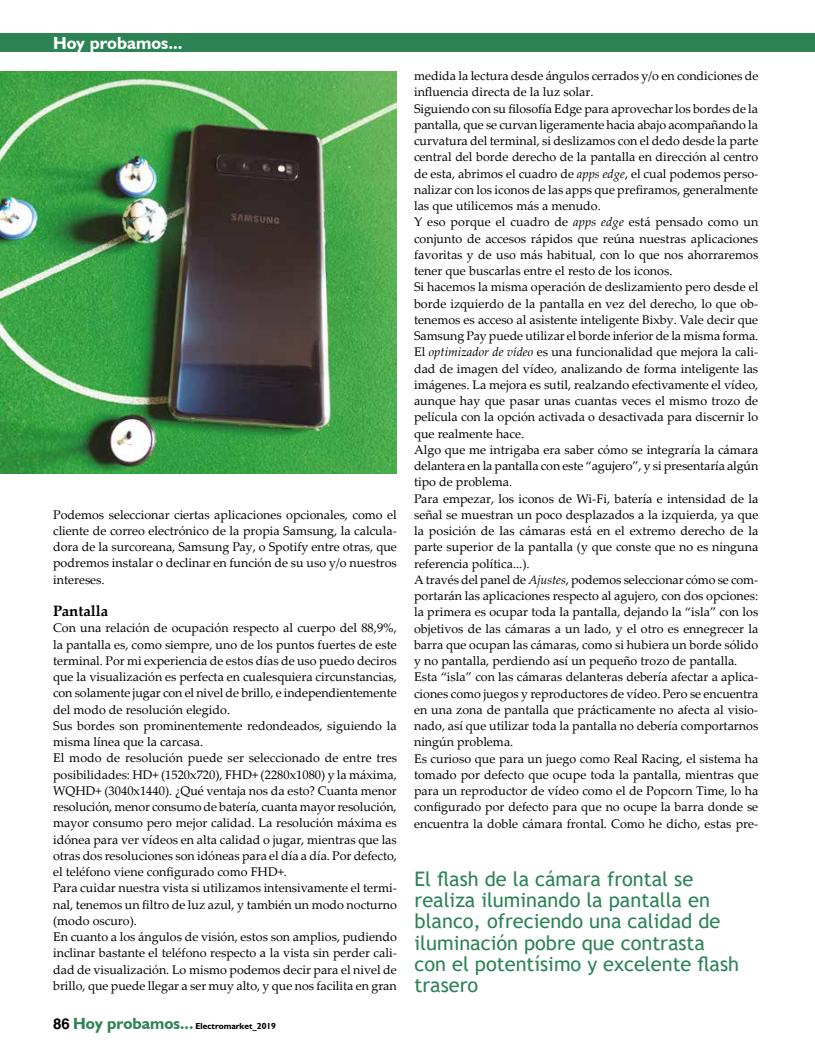
<style>
.page{position:relative;width:815px;height:1063px;background:#fff}
.page>*{position:absolute;margin:0;border:0;box-sizing:border-box;transform-origin:0 0}
.t1{font:20px/21.2px "Trebuchet MS";color:#2c8354}
.t2{font:700 17.5px "Humanist 521 BT";color:#fff}
.t3{font:700 15px "Palatino Linotype";color:#000}
.t4{font:12.5px/16.2px "Palatino Linotype";color:#000}
.t5{font:700 8.75px "Humanist 521 BT";color:#000}
.s1{font-family:"Helvetica";font-size:15px}
.s2{font-size:16.25px;color:#2c8354}
.s3{font-style:italic}
</style>
<div class="page">
<div style="left:0;top:33px;width:815px;height:18px;background:#2c8354"></div>
<img style="left:0;top:71px;width:397px;height:402px">
<h2 class="t2" style="left:53px;top:32px;width:131px">Hoy probamos...</h2>
<p class="t4" style="left:53px;top:506px;width:345px;text-align:justify">Podemos seleccionar ciertas aplicaciones opcionales, como el cliente de correo electrónico de la propia Samsung, la calcula&shy;dora de la surcoreana, Samsung Pay, o Spotify entre otras, que podremos instalar o declinar en función de su uso y/o nuestros intereses.</p>
<p class="t3" style="left:53px;top:600px;width:57px">Pantalla</p>
<p class="t4" style="left:53px;top:619px;width:345px">Con una relación de ocupación respecto al cuerpo del 88,9%, la pantalla es, como siempre, uno de los puntos fuertes de este terminal. Por mi experiencia de estos días de uso puedo deciros que la visualización es perfecta en cualesquiera circunstancias, con solamente jugar con el nivel de brillo, e independientemente del modo de resolución elegido.<br>Sus bordes son prominentemente redondeados, siguiendo la misma línea que la carcasa.<br>El modo de resolución puede ser seleccionado de entre tres posibilidades: HD+ (1520x720), FHD+ (2280x1080) y la máxima, WQHD+ (3040x1440). ¿Qué ventaja nos da esto? Cuanta menor resolución, menor consumo de batería, cuanta mayor resolución, mayor consumo pero mejor calidad. La resolución máxima es idónea para ver vídeos en alta calidad o jugar, mientras que las otras dos resoluciones son idóneas para el día a día. Por defecto, el teléfono viene configurado como FHD+.<br>Para cuidar nuestra vista si utilizamos intensivamente el termi&shy;nal, tenemos un filtro de luz azul, y también un modo nocturno (modo oscuro).<br>En cuanto a los ángulos de visión, estos son amplios, pudiendo inclinar bastante el teléfono respecto a la vista sin perder cali&shy;dad de visualización. Lo mismo podemos decir para el nivel de brillo, que puede llegar a ser muy alto, y que nos facilita en gran</p>
<p class="t5" style="left:53px;top:1021px;width:224px"><span class="s1">86</span> <span class="s2">Hoy probamos...</span> Electromarket_2019</p>
<p class="t4" style="left:414px;top:67px;width:346px">medida la lectura desde ángulos cerrados y/o en condiciones de influencia directa de la luz solar.<br>Siguiendo con su filosofía Edge para aprovechar los bordes de la pantalla, que se curvan ligeramente hacia abajo acompañando la curvatura del terminal, si deslizamos con el dedo desde la parte central del borde derecho de la pantalla en dirección al centro de esta, abrimos el cuadro de <span class="s3">apps edge</span>, el cual podemos perso&shy;nalizar con los iconos de las apps que prefiramos, generalmente las que utilicemos más a menudo.<br>Y eso porque el cuadro de <span class="s3">apps edge</span> está pensado como un conjunto de accesos rápidos que reúna nuestras aplicaciones favoritas y de uso más habitual, con lo que nos ahorraremos tener que buscarlas entre el resto de los iconos.<br>Si hacemos la misma operación de deslizamiento pero desde el borde izquierdo de la pantalla en vez del derecho, lo que ob&shy;tenemos es acceso al asistente inteligente Bixby. Vale decir que Samsung Pay puede utilizar el borde inferior de la misma forma.<br>El <span class="s3">optimizador de vídeo</span> es una funcionalidad que mejora la cali&shy;dad de imagen del vídeo, analizando de forma inteligente las imágenes. La mejora es sutil, realzando efectivamente el vídeo, aunque hay que pasar unas cuantas veces el mismo trozo de película con la opción activada o desactivada para discernir lo que realmente hace.<br>Algo que me intrigaba era saber cómo se integraría la cámara delantera en la pantalla con este “agujero”, y si presentaría algún tipo de problema.<br>Para empezar, los iconos de Wi-Fi, batería e intensidad de la señal se muestran un poco desplazados a la izquierda, ya que la posición de las cámaras está en el extremo derecho de la parte superior de la pantalla (y que conste que no es ninguna referencia política...).<br>A través del panel de <span class="s3">Ajustes</span>, podemos seleccionar cómo se com&shy;portarán las aplicaciones respecto al agujero, con dos opciones: la primera es ocupar toda la pantalla, dejando la “isla” con los objetivos de las cámaras a un lado, y el otro es ennegrecer la barra que ocupan las cámaras, como si hubiera un borde sólido y no pantalla, perdiendo así un pequeño trozo de pantalla.<br>Esta “isla” con las cámaras delanteras debería afectar a aplica&shy;ciones como juegos y reproductores de vídeo. Pero se encuentra en una zona de pantalla que prácticamente no afecta al visio&shy;nado, así que utilizar toda la pantalla no debería comportarnos ningún problema.<br>Es curioso que para un juego como Real Racing, el sistema ha tomado por defecto que ocupe toda la pantalla, mientras que para un reproductor de vídeo como el de Popcorn Time, lo ha configurado por defecto para que no ocupe la barra donde se encuentra la doble cámara frontal. Como he dicho, estas pre-</p>
<h1 class="t1" style="left:415px;top:868px;width:326px">El flash de la cámara frontal se realiza iluminando la pantalla en blanco, ofreciendo una calidad de iluminación pobre que contrasta con el potentísimo y excelente flash trasero</h1>
</div>
